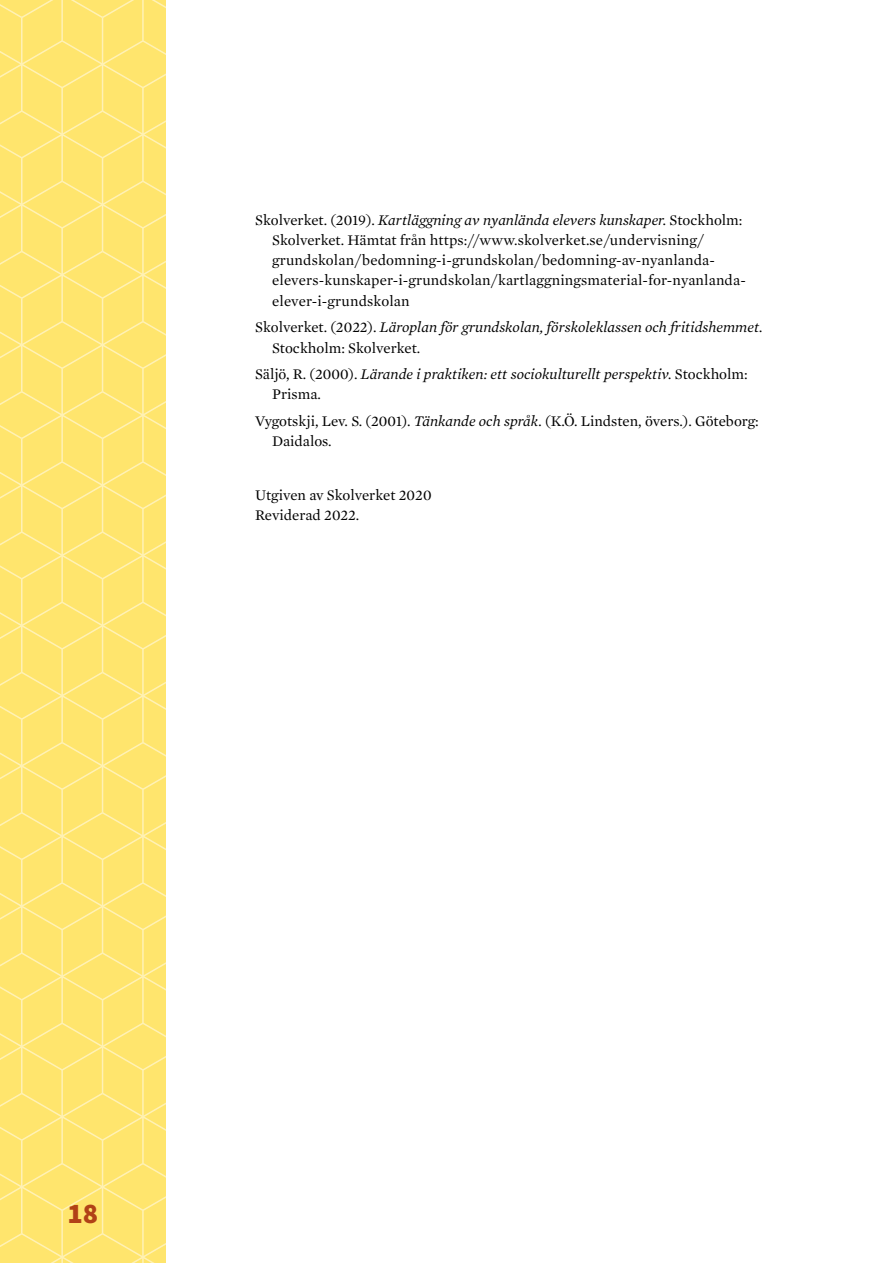
<style>
.page{position:relative;width:893px;height:1263px;background:#fff}
.page>*{position:absolute;margin:0;border:0;box-sizing:border-box;transform-origin:0 0}
.t1{font:900 28.5px "Source Sans Pro";color:#b14217}
.Referenser{font:15px/20.2px "Mercury Text G1";letter-spacing:.01em;color:#000}
.Referenser-2{font:italic 15px/20.2px "Mercury Text G1";color:#000}
.s1{font-style:italic}
.s2{font-style:normal}
</style>
<div class="page">
<div style="left:0;top:0;width:166px;height:1263px;background:#ffe56d"></div>
<hr style="left:61px;top:0;width:2px;height:41px;background:#fff">
<hr style="left:21px;top:18px;width:2px;height:46px;background:#fff">
<hr style="left:142px;top:0;width:2px;height:41px;background:#fff">
<hr style="left:102px;top:18px;width:1px;height:46px;background:#fff">
<svg style="left:0;top:0;width:166px;height:20px"></svg>
<hr style="left:21px;top:64px;width:2px;height:47px;background:#fff">
<hr style="left:102px;top:64px;width:1px;height:47px;background:#fff">
<hr style="left:61px;top:88px;width:2px;height:46px;background:#fff">
<hr style="left:142px;top:88px;width:2px;height:46px;background:#fff">
<svg style="left:0;top:39px;width:166px;height:51px"></svg>
<hr style="left:61px;top:134px;width:2px;height:47px;background:#fff">
<hr style="left:21px;top:158px;width:2px;height:47px;background:#fff">
<hr style="left:142px;top:134px;width:2px;height:47px;background:#fff">
<hr style="left:102px;top:158px;width:1px;height:47px;background:#fff">
<svg style="left:0;top:109px;width:166px;height:51px"></svg>
<hr style="left:21px;top:205px;width:2px;height:46px;background:#fff">
<hr style="left:102px;top:205px;width:1px;height:46px;background:#fff">
<hr style="left:61px;top:228px;width:2px;height:47px;background:#fff">
<hr style="left:142px;top:228px;width:2px;height:47px;background:#fff">
<svg style="left:0;top:179px;width:166px;height:51px"></svg>
<hr style="left:61px;top:275px;width:2px;height:47px;background:#fff">
<hr style="left:21px;top:298px;width:2px;height:47px;background:#fff">
<hr style="left:142px;top:275px;width:2px;height:47px;background:#fff">
<hr style="left:102px;top:298px;width:1px;height:47px;background:#fff">
<svg style="left:0;top:249px;width:166px;height:51px"></svg>
<hr style="left:21px;top:345px;width:2px;height:47px;background:#fff">
<hr style="left:102px;top:345px;width:1px;height:47px;background:#fff">
<hr style="left:61px;top:368px;width:2px;height:47px;background:#fff">
<hr style="left:142px;top:368px;width:2px;height:47px;background:#fff">
<svg style="left:0;top:319px;width:166px;height:51px"></svg>
<hr style="left:61px;top:415px;width:2px;height:47px;background:#fff">
<hr style="left:21px;top:438px;width:2px;height:47px;background:#fff">
<hr style="left:142px;top:415px;width:2px;height:47px;background:#fff">
<hr style="left:102px;top:438px;width:1px;height:47px;background:#fff">
<svg style="left:0;top:390px;width:166px;height:50px"></svg>
<hr style="left:21px;top:485px;width:2px;height:47px;background:#fff">
<hr style="left:102px;top:485px;width:1px;height:47px;background:#fff">
<hr style="left:61px;top:509px;width:2px;height:46px;background:#fff">
<hr style="left:142px;top:509px;width:2px;height:46px;background:#fff">
<svg style="left:0;top:460px;width:166px;height:51px"></svg>
<hr style="left:61px;top:555px;width:2px;height:47px;background:#fff">
<hr style="left:21px;top:579px;width:2px;height:47px;background:#fff">
<hr style="left:142px;top:555px;width:2px;height:47px;background:#fff">
<hr style="left:102px;top:579px;width:1px;height:47px;background:#fff">
<svg style="left:0;top:530px;width:166px;height:51px"></svg>
<hr style="left:21px;top:626px;width:2px;height:46px;background:#fff">
<hr style="left:102px;top:626px;width:1px;height:46px;background:#fff">
<hr style="left:61px;top:649px;width:2px;height:47px;background:#fff">
<hr style="left:142px;top:649px;width:2px;height:47px;background:#fff">
<svg style="left:0;top:600px;width:166px;height:51px"></svg>
<hr style="left:61px;top:696px;width:2px;height:46px;background:#fff">
<hr style="left:21px;top:719px;width:2px;height:47px;background:#fff">
<hr style="left:142px;top:696px;width:2px;height:46px;background:#fff">
<hr style="left:102px;top:719px;width:1px;height:47px;background:#fff">
<svg style="left:0;top:670px;width:166px;height:51px"></svg>
<hr style="left:21px;top:766px;width:2px;height:47px;background:#fff">
<hr style="left:102px;top:766px;width:1px;height:47px;background:#fff">
<hr style="left:61px;top:789px;width:2px;height:47px;background:#fff">
<hr style="left:142px;top:789px;width:2px;height:47px;background:#fff">
<svg style="left:0;top:740px;width:166px;height:51px"></svg>
<hr style="left:61px;top:836px;width:2px;height:47px;background:#fff">
<hr style="left:21px;top:859px;width:2px;height:47px;background:#fff">
<hr style="left:142px;top:836px;width:2px;height:47px;background:#fff">
<hr style="left:102px;top:859px;width:1px;height:47px;background:#fff">
<svg style="left:0;top:811px;width:166px;height:50px"></svg>
<hr style="left:21px;top:906px;width:2px;height:47px;background:#fff">
<hr style="left:102px;top:906px;width:1px;height:47px;background:#fff">
<hr style="left:61px;top:930px;width:2px;height:46px;background:#fff">
<hr style="left:142px;top:930px;width:2px;height:46px;background:#fff">
<svg style="left:0;top:881px;width:166px;height:51px"></svg>
<hr style="left:61px;top:976px;width:2px;height:47px;background:#fff">
<hr style="left:21px;top:1000px;width:2px;height:46px;background:#fff">
<hr style="left:142px;top:976px;width:2px;height:47px;background:#fff">
<hr style="left:102px;top:1000px;width:1px;height:46px;background:#fff">
<svg style="left:0;top:951px;width:166px;height:51px"></svg>
<hr style="left:21px;top:1046px;width:2px;height:47px;background:#fff">
<hr style="left:102px;top:1046px;width:1px;height:47px;background:#fff">
<hr style="left:61px;top:1070px;width:2px;height:47px;background:#fff">
<hr style="left:142px;top:1070px;width:2px;height:47px;background:#fff">
<svg style="left:0;top:1021px;width:166px;height:51px"></svg>
<hr style="left:61px;top:1117px;width:2px;height:46px;background:#fff">
<hr style="left:21px;top:1140px;width:2px;height:47px;background:#fff">
<hr style="left:142px;top:1117px;width:2px;height:46px;background:#fff">
<hr style="left:102px;top:1140px;width:1px;height:47px;background:#fff">
<svg style="left:0;top:1091px;width:166px;height:51px"></svg>
<hr style="left:21px;top:1187px;width:2px;height:47px;background:#fff">
<hr style="left:102px;top:1187px;width:1px;height:47px;background:#fff">
<hr style="left:61px;top:1210px;width:2px;height:47px;background:#fff">
<hr style="left:142px;top:1210px;width:2px;height:47px;background:#fff">
<svg style="left:0;top:1161px;width:166px;height:51px"></svg>
<svg style="left:0;top:1232px;width:166px;height:31px"></svg>
<p class="Referenser" style="left:272px;top:209px;width:475px;text-indent:-17px">Skolverket. (2019). <span class="s1">Kartläggning av nyanlända elevers kunskaper.</span> Stockholm:<br>Skolverket. Hämtat från https://www.skolverket.se/undervisning/ grundskolan/bedomning-i-grundskolan/bedomning-av-nyanlanda&shy;elevers-kunskaper-i-grundskolan/kartlaggningsmaterial-for-nyanlanda&shy;elever-i-grundskolan</p>
<p class="Referenser-2" style="left:272px;top:316px;width:492px;text-indent:-17px"><span class="s2">Skolverket. (2022).</span> Läroplan för grundskolan, förskoleklassen och fritidshemmet.<br><span class="s2">Stockholm: Skolverket.</span></p>
<p class="Referenser-2" style="left:272px;top:363px;width:477px;text-indent:-17px"><span class="s2">Säljö, R. (2000).</span> Lärande i praktiken: ett sociokulturellt perspektiv. <span class="s2">Stockholm:<br>Prisma.</span></p>
<p class="Referenser" style="left:272px;top:410px;width:488px;text-indent:-17px">Vygotskji, Lev. S. (2001). <span class="s1">Tänkande och språk.</span> (K.Ö. Lindsten, övers.). Göteborg:<br>Daidalos.</p>
<p class="Referenser" style="left:255px;top:484px;width:178px">Utgiven av Skolverket 2020</p>
<p class="Referenser" style="left:255px;top:504px;width:106px">Reviderad 2022.</p>
<h1 class="t1" style="left:68px;top:1193px;width:32px">18</h1>
</div>
